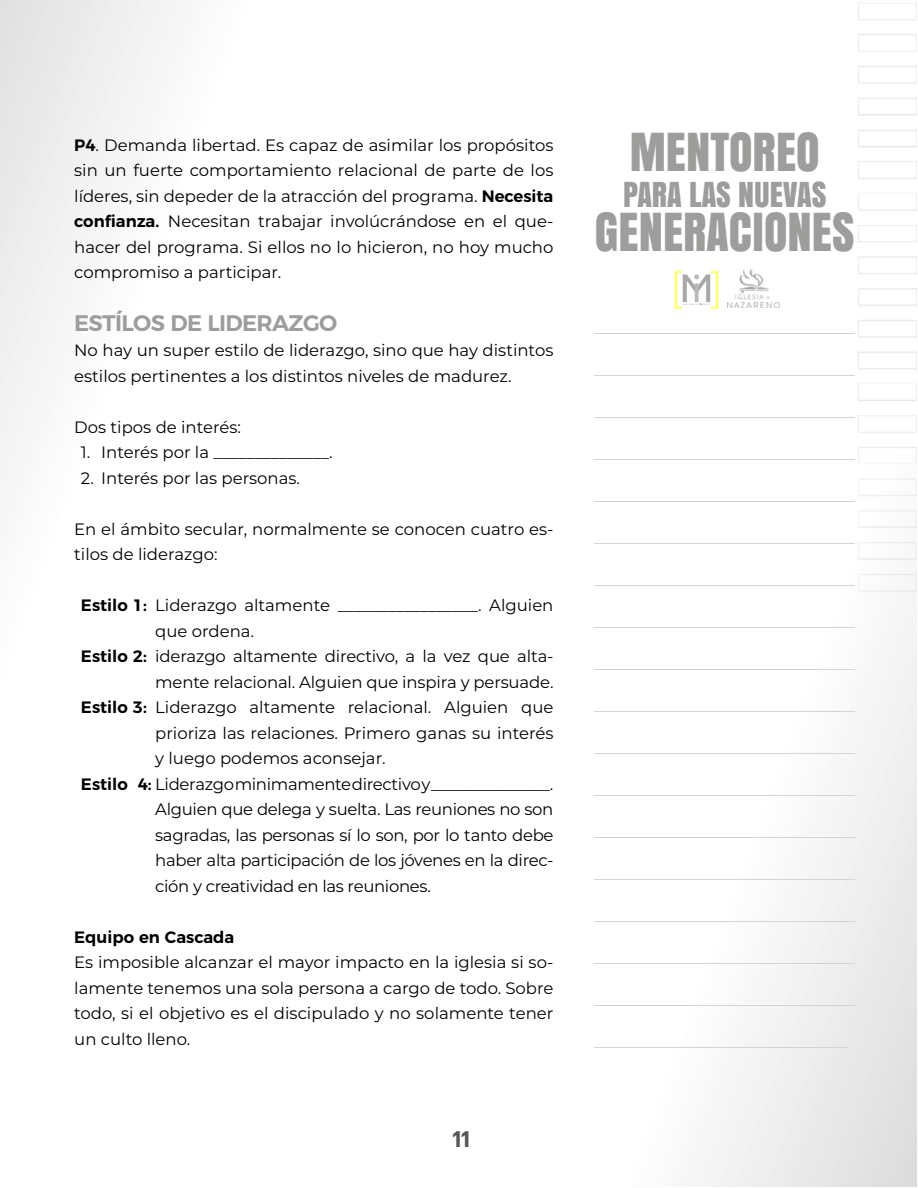
<style>
.page{position:relative;width:918px;height:1188px;background:#fff}
.page>*{position:absolute;margin:0;border:0;box-sizing:border-box;transform-origin:0 0}
.t1{font:48.9px "Anton";color:#9d9d9c}
.t2{font:32.1px "Anton";color:#9d9d9c}
.t3{font:600 22.5px "Montserrat";letter-spacing:-.03em;color:#9d9d9c}
.t4{font:600 22.5px "Prompt";color:#575756}
.t5{font:18px "Montserrat";color:#d0d0d0}
.t6{font:16.5px/25.5px "Montserrat";color:#000;text-align:justify}
.t7{font:16.5px "Montserrat";letter-spacing:-.02em;color:#000}
.t8{font:600 16.5px "Montserrat";color:#000}
.s1{font-weight:600}
</style>
<div class="page">
<svg style="left:674px;top:271px;width:45px;height:38px"></svg>
<img style="left:728px;top:270px;width:51px;height:38px">
<p class="t6" style="left:74px;top:132px;width:481px"><span class="s1">P4</span>. Demanda libertad. Es capaz de asimilar los propósitos sin un fuerte comportamiento relacional de parte de los líderes, sin depeder de la atracción del programa. <span class="s1">Necesita confianza.</span> Necesitan trabajar involúcrándose en el que&shy;hacer del programa. Si ellos no lo hicieron, no hoy mucho compromiso a participar.</p>
<h3 class="t3" style="left:74px;top:305px;width:265px">ESTÍLOS DE LIDERAZGO</h3>
<p class="t6" style="left:74px;top:337px;width:481px">No hay un super estilo de liderazgo, sino que hay distintos estilos pertinentes a los distintos niveles de madurez.</p>
<p class="t6" style="left:74px;top:414px;width:168px">Dos tipos de interés:</p>
<p class="t6" style="left:81px;top:439px;width:253px">1. Interés por la ______________.</p>
<p class="t6" style="left:81px;top:465px;width:221px">2. Interés por las personas.</p>
<p class="t6" style="left:74px;top:516px;width:481px">En el ámbito secular, normalmente se conocen cuatro es&shy;tilos de liderazgo:</p>
<p class="t6" style="left:81px;top:592px;width:474px"><span class="s1">Estilo 1:</span> Liderazgo altamente _________________. Alguien</p>
<p class="t6" style="left:155px;top:618px;width:100px">que ordena.</p>
<p class="t6" style="left:81px;top:643px;width:474px"><span class="s1">Estilo 2:</span> iderazgo altamente directivo, a la vez que alta-</p>
<p class="t6" style="left:155px;top:669px;width:400px">mente relacional. Alguien que inspira y persuade.</p>
<p class="t6" style="left:81px;top:694px;width:474px"><span class="s1">Estilo 3:</span> Liderazgo altamente relacional. Alguien que</p>
<p class="t6" style="left:155px;top:720px;width:400px">prioriza las relaciones. Primero ganas su interés</p>
<p class="t6" style="left:155px;top:745px;width:232px">y luego podemos aconsejar.</p>
<p class="t7" style="left:81px;top:773px;width:474px"><span class="s1">Estilo 4:</span> Liderazgo minimamente directivo y _______________.</p>
<p class="t7" style="left:155px;top:798px;width:400px">Alguien que delega y suelta. Las reuniones no son</p>
<p class="t7" style="left:155px;top:824px;width:400px">sagradas, las personas sí lo son, por lo tanto debe</p>
<p class="t7" style="left:155px;top:849px;width:400px">haber alta participación de los jóvenes en la direc-</p>
<p class="t7" style="left:155px;top:875px;width:277px">ción y creatividad en las reuniones.</p>
<p class="t8" style="left:74px;top:924px;width:162px">Equipo en Cascada</p>
<p class="t6" style="left:74px;top:949px;width:481px">Es imposible alcanzar el mayor impacto en la iglesia si so&shy;lamente tenemos una sola persona a cargo de todo. Sobre todo, si el objetivo es el discipulado y no solamente tener un culto lleno.</p>
<h3 class="t4" style="left:452px;top:1123px;width:19px">11</h3>
<h1 class="t1" style="left:630px;top:114px;width:191px">MENTOREO</h1>
<h2 class="t2" style="left:623px;top:170px;width:205px">PARA LAS NUEVAS</h2>
<h1 class="t1" style="left:595px;top:193px;width:261px">GENERACIONES</h1>
<p class="t5" style="left:594px;top:314px;width:263px">_____________________________________</p>
<p class="t5" style="left:594px;top:356px;width:263px">_____________________________________</p>
<p class="t5" style="left:594px;top:398px;width:263px">_____________________________________</p>
<p class="t5" style="left:594px;top:440px;width:263px">_____________________________________</p>
<p class="t5" style="left:594px;top:482px;width:263px">_____________________________________</p>
<p class="t5" style="left:594px;top:524px;width:263px">_____________________________________</p>
<p class="t5" style="left:594px;top:566px;width:263px">_____________________________________</p>
<p class="t5" style="left:594px;top:608px;width:263px">_____________________________________</p>
<p class="t5" style="left:594px;top:650px;width:263px">_____________________________________</p>
<p class="t5" style="left:594px;top:692px;width:263px">_____________________________________</p>
<p class="t5" style="left:594px;top:734px;width:263px">_____________________________________</p>
<p class="t5" style="left:594px;top:776px;width:263px">_____________________________________</p>
<p class="t5" style="left:594px;top:818px;width:263px">_____________________________________</p>
<p class="t5" style="left:594px;top:860px;width:263px">_____________________________________</p>
<p class="t5" style="left:594px;top:902px;width:263px">_____________________________________</p>
<p class="t5" style="left:594px;top:944px;width:263px">_____________________________________</p>
<p class="t5" style="left:594px;top:986px;width:263px">_____________________________________</p>
<p class="t5" style="left:594px;top:1028px;width:256px">____________________________________</p>
</div>
